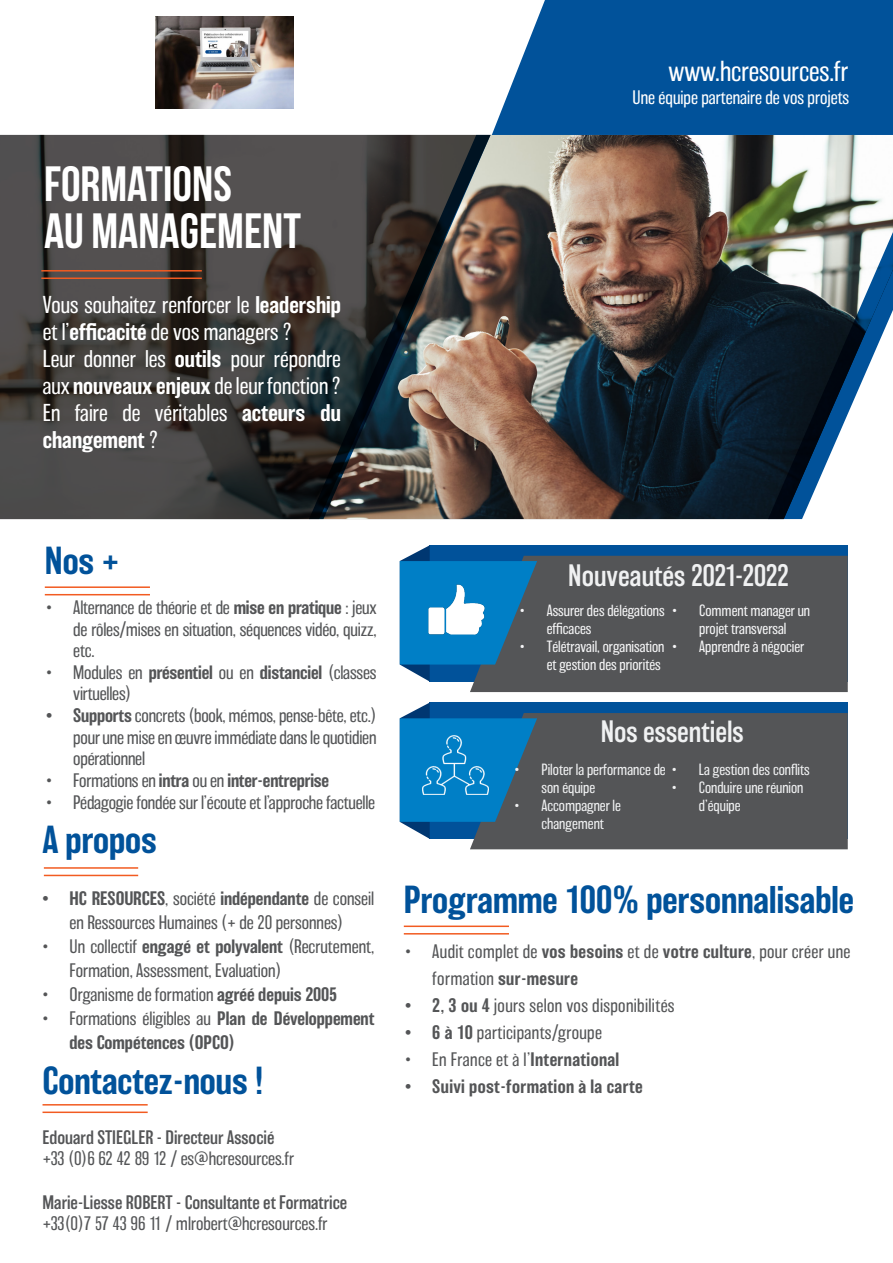
<style>
.page{position:relative;width:893px;height:1263px;background:#fff}
.page>*{position:absolute;margin:0;border:0;box-sizing:border-box;transform-origin:0 0}
.Slogan{font:49.5px "Bebas Neue";color:#fff}
.Section_Title__Color{font:500 36px "Balboa";color:#01529a}
.Section_Text{font:300 28.5px "Balboa";color:#f0f1f2}
.Contact{font:200 27px "Balboa";color:#fff}
.Section_Text-2{font:200 22.5px/27px "Balboa";color:#fff}
.Section_Text-3{font:200 18px/21.6px "Balboa";color:#545557;text-align:justify}
.Section_Text-4{font:200 18px/27px "Balboa";letter-spacing:.02em;color:#545557}
.t1{font:500 18px/24px "Balboa";color:#545557}
.Section_Text-5{font:300 18px "Balboa";color:#545557}
.Contact-2{font:200 18px "Balboa";color:#fff}
.t2{font:500 18px "Balboa";letter-spacing:.02em;color:#545557}
.t3{font:200 15px/18px "Balboa";color:#f5f5f6}
.t4{font:200 15px/18px "Balboa";color:#f0f1f2}
.s1{font-weight:500}
.s2{font-weight:200}
</style>
<div class="page">
<img style="left:156px;top:17px;width:138px;height:91px">
<img style="left:490px;top:135px;width:278px;height:384px">
<div style="left:492px;top:0;width:401px;height:135px;background:#01529a"></div>
<svg style="left:0;top:135px;width:309px;height:384px;background:#43403f"></svg>
<img style="left:309px;top:135px;width:181px;height:384px">
<svg style="left:768px;top:135px;width:125px;height:384px"></svg>
<hr style="left:41px;top:270px;width:161px;height:2px;background:#f25b21">
<hr style="left:41px;top:277px;width:161px;height:2px;background:#f25b21">
<hr style="left:45px;top:586px;width:105px;height:2px;background:#f25b21">
<hr style="left:45px;top:594px;width:105px;height:1px;background:#f25b21">
<hr style="left:43px;top:1104px;width:105px;height:1px;background:#f25b21">
<hr style="left:43px;top:1111px;width:105px;height:2px;background:#f25b21">
<div style="left:430px;top:545px;width:418px;height:137px;background:#01529a"></div>
<div style="left:470px;top:556px;width:378px;height:136px;background:#545557"></div>
<svg style="left:400px;top:545px;width:137px;height:137px"></svg>
<div style="left:430px;top:702px;width:418px;height:137px;background:#01529a"></div>
<div style="left:470px;top:713px;width:378px;height:136px;background:#545557"></div>
<svg style="left:400px;top:702px;width:137px;height:137px"></svg>
<hr style="left:44px;top:867px;width:94px;height:2px;background:#f25b21">
<hr style="left:44px;top:875px;width:94px;height:1px;background:#f25b21">
<hr style="left:404px;top:925px;width:105px;height:2px;background:#f25b21">
<hr style="left:404px;top:933px;width:105px;height:1px;background:#f25b21">
<img style="left:405px;top:711px;width:104px;height:107px">
<img style="left:420px;top:573px;width:73px;height:74px">
<p class="Slogan" style="left:44px;top:157px;width:189px">FORMATIONS</p>
<p class="Slogan" style="left:44px;top:203px;width:258px">AU MANAGEMENT</p>
<p class="Section_Text-2" style="left:43px;top:291px;width:300px">Vous souhaitez renforcer le <span class="s1">leadership </span>et l’<span class="s1">efficacité</span> de vos managers ?</p>
<p class="Section_Text-2" style="left:43px;top:345px;width:300px">Leur donner les <span class="s1">outils</span> pour répondre aux <span class="s1">nouveaux enjeux</span> de leur fonction ?</p>
<p class="Section_Text-2" style="left:43px;top:399px;width:300px">En faire de véritables <span class="s1">acteurs du changement</span> ?</p>
<p class="Contact" style="left:668px;top:57px;width:181px">www.hcresources.fr</p>
<p class="Contact-2" style="left:633px;top:88px;width:218px">Une équipe partenaire de vos projets</p>
<p class="Section_Title__Color" style="left:45px;top:540px;width:76px">Nos +</p>
<p class="Section_Text-3" style="left:73px;top:597px;width:305px;text-indent:-27px">• Alternance de théorie et de <span class="s1">mise en pratique</span> : jeux de rôles/mises en situation, séquences vidéo, quizz, etc.</p>
<p class="Section_Text-3" style="left:73px;top:662px;width:305px;text-indent:-27px">• Modules en <span class="s1">présentiel</span> ou en <span class="s1">distanciel</span> (classes virtuelles)</p>
<p class="Section_Text-3" style="left:73px;top:705px;width:305px;text-indent:-27px"><span class="s1">• Supports</span> concrets (book, mémos, pense-bête, etc.) pour une mise en œuvre immédiate dans le quotidien opérationnel</p>
<p class="t1" style="left:46px;top:768px;width:284px"><span class="s2">• Formations en</span> intra <span class="s2">ou en</span> inter-entreprise</p>
<p class="Section_Text-3" style="left:46px;top:791px;width:330px">• Pédagogie fondée sur l’écoute et l’approche factuelle</p>
<p class="Section_Title__Color" style="left:43px;top:819px;width:116px">A propos</p>
<p class="Section_Text-3" style="left:43px;top:886px;width:333px;line-height:24px;text-align:center"><span class="s1">• HC RESOURCES</span>, société <span class="s1">indépendante</span> de conseil en Ressources Humaines (+ de 20 personnes)</p>
<p class="Section_Text-3" style="left:70px;top:934px;width:306px;line-height:24px;text-indent:-27px">• Un collectif <span class="s1">engagé et polyvalent</span> (Recrutement,<br>Formation, Assessment, Evaluation)</p>
<p class="Section_Text-3" style="left:43px;top:983px;width:296px">• Organisme de formation <span class="s1">agréé depuis 2005</span></p>
<p class="t1" style="left:70px;top:1006px;width:306px;text-indent:-27px"><span class="s2">• Formations éligibles au</span> Plan de Développement des Compétences (OPCO)</p>
<p class="Section_Title__Color" style="left:43px;top:1061px;width:222px">Contactez-nous !</p>
<p class="Section_Text-5" style="left:43px;top:1128px;width:233px">Edouard STIEGLER - Directeur Associé</p>
<p class="Section_Text-3" style="left:43px;top:1148px;width:253px">+33 (0)6 62 42 89 12 / es@hcresources.fr</p>
<p class="Section_Text-5" style="left:43px;top:1192px;width:306px">Marie-Liesse ROBERT - Consultante et Formatrice</p>
<p class="Section_Text-3" style="left:43px;top:1213px;width:287px">+33(0)7 57 43 96 11 / mlrobert@hcresources.fr</p>
<p class="Section_Text" style="left:568px;top:560px;width:223px">Nouveautés 2021-2022</p>
<p class="t3" style="left:547px;top:602px;width:119px;text-indent:-27px">• Assurer des délégations efficaces</p>
<p class="t3" style="left:520px;top:638px;width:146px;text-align:right">• Télétravail, organisation et gestion des priorités</p>
<p class="t3" style="left:672px;top:602px;width:139px;text-align:center">• Comment manager un projet transversal</p>
<p class="t3" style="left:672px;top:638px;width:134px">• Apprendre à négocier</p>
<p class="Section_Text" style="left:601px;top:716px;width:145px">Nos essentiels</p>
<p class="t4" style="left:515px;top:761px;width:297px">• Piloter la performance de • La gestion des conflits</p>
<p class="t4" style="left:699px;top:779px;width:106px;text-indent:-27px">• Conduire une réunion d’équipe</p>
<p class="t4" style="left:542px;top:779px;width:55px">son équipe</p>
<p class="t4" style="left:542px;top:797px;width:81px;text-indent:-27px">• Accompagner le changement</p>
<p class="Section_Title__Color" style="left:404px;top:879px;width:452px">Programme 100% personnalisable</p>
<p class="Section_Text-4" style="left:432px;top:938px;width:420px;text-indent:-27px">• Audit complet de <span class="s1">vos besoins</span> et de <span class="s1">votre culture</span>, pour créer une formation <span class="s1">sur-mesure</span></p>
<p class="Section_Text-4" style="left:405px;top:992px;width:271px"><span class="s1">• 2, 3 ou 4</span> jours selon vos disponibilités</p>
<p class="Section_Text-4" style="left:405px;top:1019px;width:198px"><span class="s1">• 6 à 10</span> participants/groupe</p>
<p class="Section_Text-4" style="left:405px;top:1046px;width:216px">• En France et à l’<span class="s1">International</span></p>
<p class="t2" style="left:405px;top:1076px;width:239px">• Suivi post-formation à la carte</p>
</div>
